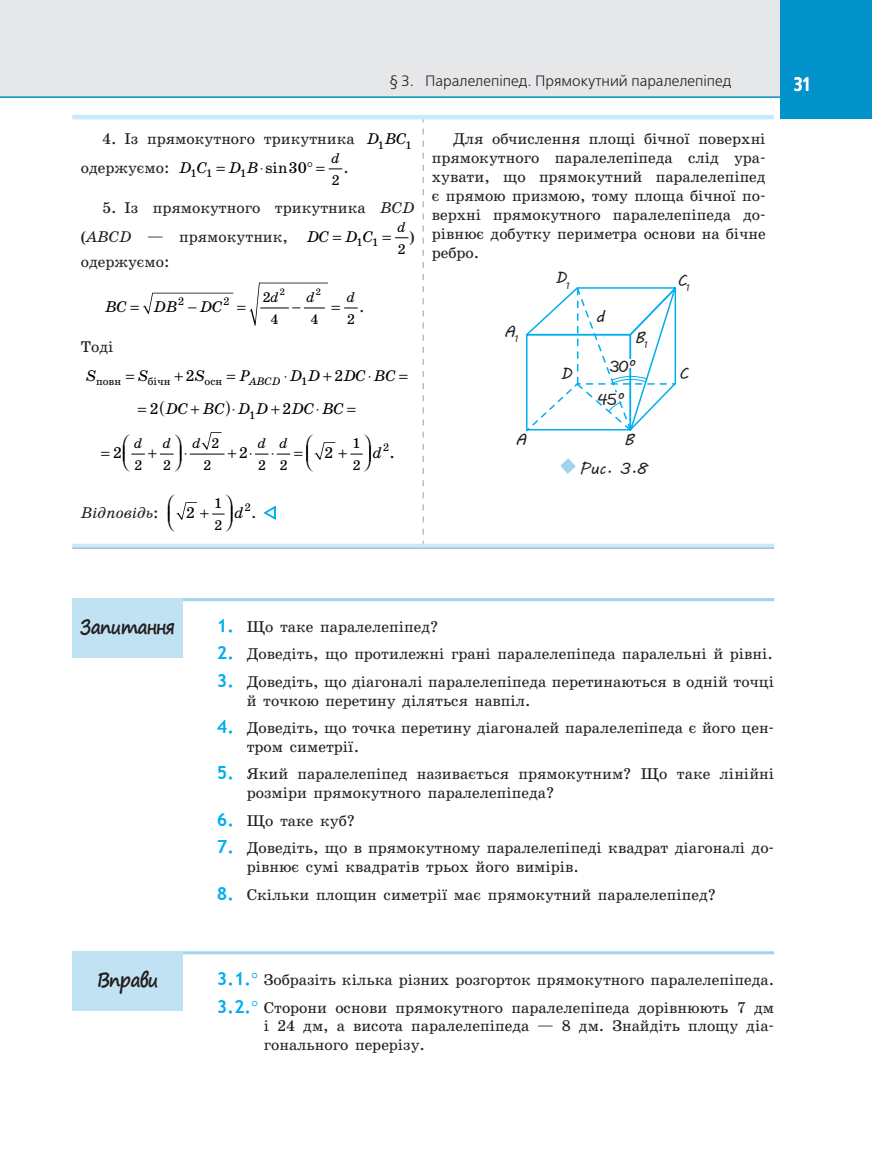
<style>
.page{position:relative;width:872px;height:1149px;background:#fff}
.page>*{position:absolute;margin:0;border:0;box-sizing:border-box;transform-origin:0 0}
.t1{font:700 19.5px "Segoe Print";letter-spacing:-.05em;color:#231f20;scale:.9 1}
.t2{font:700 19.5px "Free Set C";color:#fff;scale:.8 1}
.t3{font:15.75px/18.9px "School Book C";color:#231f20}
.t4{font:italic 15.75px "School Book C";letter-spacing:-.005em;color:#000}
.t5{font:15.75px/29px "MV Boli";color:#231f20}
.t6{font:15.75px "School Book C";color:#000}
.t7{font:italic 15.75px "School Book C";color:#231f20}
.t8{font:italic 15.75px/32.4px "MV Boli";color:#231f20}
.t9{font:15px "Free Set C";color:#231f20}
.t10{font:14.25px/22px "School Book C";color:#000}
.t11{font:italic 14.25px "School Book C";color:#000}
.t12{font:10.95px "School Book C";color:#000}
.t13{font:italic 10.95px "School Book C";color:#000}
.t14{font:9.45px "School Book C";color:#000}
.s1{font-style:italic;color:#000}
.s2{font-style:italic}
.s3{font-style:normal}
.s4{font-style:normal;color:#231f20}
.s5{color:#00aeef}
.s6{font-family:"Trebuchet MS";font-weight:700;font-size:18px;color:#00aeef}
</style>
<div class="page">
<div style="left:0;top:0;width:872px;height:97px;background:#e6e7e9"></div>
<div style="left:780px;top:0;width:92px;height:119px;background:#0092c8"></div>
<hr style="left:0;top:96px;width:872px;height:2px;background:#0092c8">
<hr style="left:72px;top:598px;width:702px;height:3px;background:#a0d4ec">
<hr style="left:72px;top:950px;width:702px;height:3px;background:#a0d4ec">
<svg style="left:72px;top:115px;width:702px;height:432px"></svg>
<hr style="left:422px;top:119px;width:2px;height:424px;background:#fff">
<svg style="left:422px;top:119px;width:2px;height:415px"></svg>
<hr style="left:72px;top:547px;width:351px;height:2px;background:#bcbdc0">
<hr style="left:423px;top:547px;width:351px;height:2px;background:#bcbdc0">
<svg style="left:201px;top:432px;width:20px;height:17px"></svg>
<hr style="left:190px;top:453px;width:34px;height:1px;background:#000">
<svg style="left:255px;top:453px;width:13px;height:1px"></svg>
<svg style="left:263px;top:505px;width:13px;height:15px"></svg>
<svg style="left:557px;top:455px;width:22px;height:21px"></svg>
<svg style="left:524px;top:286px;width:155px;height:147px"></svg>
<div style="left:72px;top:598px;width:111px;height:59px;background:#c0e2f2"></div>
<div style="left:72px;top:950px;width:111px;height:60px;background:#c0e2f2"></div>
<svg style="left:217px;top:167px;width:8px;height:4px"></svg>
<svg style="left:308px;top:162px;width:34px;height:9px"></svg>
<svg style="left:333px;top:236px;width:8px;height:4px"></svg>
<svg style="left:382px;top:236px;width:26px;height:4px"></svg>
<svg style="left:126px;top:374px;width:8px;height:4px"></svg>
<svg style="left:175px;top:372px;width:8px;height:8px"></svg>
<svg style="left:227px;top:374px;width:8px;height:4px"></svg>
<svg style="left:323px;top:372px;width:8px;height:8px"></svg>
<svg style="left:399px;top:374px;width:9px;height:4px"></svg>
<svg style="left:138px;top:408px;width:8px;height:4px"></svg>
<svg style="left:191px;top:406px;width:8px;height:8px"></svg>
<svg style="left:160px;top:400px;width:4px;height:16px"></svg>
<svg style="left:226px;top:400px;width:4px;height:16px"></svg>
<svg style="left:271px;top:406px;width:9px;height:8px"></svg>
<svg style="left:347px;top:408px;width:9px;height:4px"></svg>
<svg style="left:101px;top:452px;width:9px;height:4px"></svg>
<svg style="left:228px;top:449px;width:8px;height:9px"></svg>
<svg style="left:277px;top:434px;width:94px;height:37px"></svg>
<svg style="left:168px;top:494px;width:64px;height:37px"></svg>
<svg style="left:131px;top:282px;width:227px;height:43px"></svg>
<svg style="left:123px;top:434px;width:63px;height:37px"></svg>
<p class="t9" style="left:389px;top:73px;width:344px">§ 3. Паралелепіпед. Прямокутний паралелепіпед</p>
<p class="t3" style="left:102px;top:130px;width:296px">4. Із прямокутного трикутника <span class="s1">D B</span><sub>1</sub></p>
<p class="t12" style="left:396px;top:139px;width:17px">1<sup>C</sup></p>
<p class="t3" style="left:81px;top:158px;width:128px">одержуємо: <span class="s1">D C</span></p>
<p class="t6" style="left:229px;top:159px;width:79px"><span class="s2">D B</span>⋅sin30</p>
<p class="t11" style="left:331px;top:150px;width:10px">d</p>
<p class="t12" style="left:190px;top:168px;width:23px">1 1</p>
<p class="t12" style="left:240px;top:168px;width:8px">1</p>
<p class="t3" style="left:343px;top:158px;width:7px">.</p>
<p class="t3" style="left:81px;top:194px;width:335px;line-height:28.7px;text-indent:21px">5. Із прямокутного трикутника <span class="s2">BCD </span>(<span class="s2">ABCD</span> — прямокутник, <span class="s1">DC D C</span></p>
<p class="t10" style="left:331px;top:169px;width:10px">2</p>
<p class="t11" style="left:397px;top:219px;width:10px">d</p>
<p class="t3" style="left:409px;top:227px;width:7px">)</p>
<p class="t12" style="left:356px;top:236px;width:23px">1 1</p>
<p class="t10" style="left:397px;top:238px;width:10px">2</p>
<p class="t3" style="left:81px;top:253px;width:90px">одержуємо:</p>
<p class="t4" style="left:105px;top:298px;width:23px">BC</p>
<p class="t4" style="left:154px;top:298px;width:25px">DB</p>
<p class="t4" style="left:188px;top:298px;width:36px">−DC</p>
<p class="t12" style="left:178px;top:295px;width:8px">2</p>
<p class="t12" style="left:223px;top:295px;width:8px">2</p>
<p class="t14" style="left:279px;top:286px;width:7px">2</p>
<p class="t14" style="left:316px;top:286px;width:7px">2</p>
<p class="t10" style="left:262px;top:286px;width:18px">2<span class="s2">d</span></p>
<p class="t11" style="left:306px;top:289px;width:10px">d</p>
<p class="t11" style="left:346px;top:289px;width:10px">d</p>
<p class="t3" style="left:359px;top:297px;width:7px">.</p>
<p class="t10" style="left:270px;top:308px;width:10px">4</p>
<p class="t10" style="left:310px;top:308px;width:10px">4</p>
<p class="t10" style="left:347px;top:308px;width:10px">2</p>
<p class="t3" style="left:81px;top:337px;width:34px">Тоді</p>
<p class="t4" style="left:86px;top:366px;width:12px">S</p>
<p class="t4" style="left:138px;top:366px;width:12px">S</p>
<p class="t12" style="left:96px;top:375px;width:27px">повн</p>
<p class="t12" style="left:148px;top:375px;width:48px">бiчн <sup>2</sup></p>
<p class="t4" style="left:334px;top:366px;width:63px"><span class="s3">2</span>DC BC</p>
<p class="t4" style="left:194px;top:366px;width:12px">S</p>
<p class="t4" style="left:239px;top:366px;width:12px">P</p>
<p class="t12" style="left:204px;top:375px;width:19px">осн</p>
<p class="t13" style="left:249px;top:375px;width:73px">ABCD <sup>D</sup> <sup>D</sup><span class="s3">1</span></p>
<p class="t4" style="left:149px;top:400px;width:120px"><span class="s3">2</span> DC BC ⋅ D D<sub>1</sub></p>
<p class="t4" style="left:282px;top:400px;width:63px"><span class="s3">2</span>DC⋅ BC</p>
<p class="t6" style="left:239px;top:444px;width:37px">2⋅ ⋅</p>
<p class="t11" style="left:134px;top:435px;width:10px">d</p>
<p class="t11" style="left:162px;top:435px;width:10px">d</p>
<p class="t11" style="left:192px;top:435px;width:10px">d</p>
<p class="t11" style="left:257px;top:435px;width:32px">d d</p>
<p class="t12" style="left:383px;top:441px;width:8px">2</p>
<p class="t4" style="left:372px;top:444px;width:24px">d <span class="s3">.</span></p>
<p class="t10" style="left:203px;top:432px;width:18px;text-align:center">2<br>2</p>
<p class="t10" style="left:352px;top:432px;width:10px">1<br>2</p>
<p class="t6" style="left:113px;top:444px;width:11px">2</p>
<p class="t6" style="left:324px;top:444px;width:11px">2</p>
<p class="t10" style="left:134px;top:454px;width:10px">2</p>
<p class="t10" style="left:163px;top:454px;width:10px">2</p>
<p class="t10" style="left:258px;top:454px;width:32px">2 2</p>
<p class="t7" style="left:81px;top:504px;width:79px">Відповідь<span class="s3">:</span></p>
<p class="t6" style="left:186px;top:504px;width:11px">2</p>
<p class="t10" style="left:214px;top:492px;width:10px">1<br>2</p>
<p class="t12" style="left:244px;top:501px;width:8px">2</p>
<p class="t4" style="left:234px;top:504px;width:44px">d <span class="s4">.</span> <span class="s5">❖</span></p>
<p class="t3" style="left:432px;top:130px;width:335px;text-align:justify;text-indent:21px">Для обчислення площі бічної поверхні прямокутного паралелепіпеда слід ура&shy;хувати, що прямокутний паралелепіпед є прямою призмою, тому площа бічної по&shy;верхні прямокутного паралелепіпеда до&shy;рівнює добутку периметра основи на бічне ребро.</p>
<p class="t5" style="left:504px;top:317px;width:18px">A<sub>1</sub></p>
<p class="t5" style="left:515px;top:424px;width:12px">A</p>
<p class="t5" style="left:555px;top:263px;width:18px">D<sub>1</sub></p>
<p class="t5" style="left:677px;top:266px;width:17px">C<sub>1</sub></p>
<p class="t5" style="left:596px;top:301px;width:10px">d</p>
<p class="t8" style="left:597px;top:350px;width:43px;text-indent:12px">30°<br>45°</p>
<p class="t5" style="left:635px;top:322px;width:17px">B<sub>1</sub></p>
<p class="t5" style="left:560px;top:358px;width:12px">D</p>
<p class="t5" style="left:678px;top:358px;width:11px">C</p>
<p class="t5" style="left:579px;top:424px;width:70px;text-indent:45px">B<br>Puc. 3.8</p>
<p class="t2" style="left:793px;top:73px;width:21px">31</p>
<p class="t1" style="left:80px;top:609px;width:107px">Запитання</p>
<p class="t1" style="left:97px;top:962px;width:70px">Вправи</p>
<p class="t3" style="left:217px;top:617px;width:223px"><span class="s6">1.</span> Що таке паралелепіпед?</p>
<p class="t3" style="left:217px;top:644px;width:557px"><span class="s6">2.</span> Доведіть, що протилежні грані паралелепіпеда паралельні й рівні.</p>
<p class="t3" style="left:247px;top:672px;width:529px;text-indent:-30px"><span class="s6">3.</span> Доведіть, що діагоналі паралелепіпеда перетинаються в одній точці й точкою перетину діляться навпіл.</p>
<p class="t3" style="left:247px;top:718px;width:529px;text-indent:-30px"><span class="s6">4.</span> Доведіть, що точка перетину діагоналей паралелепіпеда є його цен&shy;тром симетрії.</p>
<p class="t3" style="left:247px;top:764px;width:529px;text-indent:-30px"><span class="s6">5.</span> Який паралелепіпед називається прямокутним? Що таке лінійні розміри прямокутного паралелепіпеда?</p>
<p class="t3" style="left:217px;top:811px;width:140px"><span class="s6">6.</span> Що таке куб?</p>
<p class="t3" style="left:247px;top:838px;width:529px;text-indent:-30px"><span class="s6">7.</span> Доведіть, що в прямокутному паралелепіпеді квадрат діагоналі до&shy;рівнює сумі квадратів трьох його вимірів.</p>
<p class="t3" style="left:217px;top:884px;width:500px"><span class="s6">8.</span> Скільки площин симетрії має прямокутний паралелепіпед?</p>
<p class="t3" style="left:217px;top:965px;width:559px;line-height:27.5px"><span class="s6">3.1.</span> Зобразіть кілька різних розгорток прямокутного паралелепіпеда.<br><span class="s6">3.2.</span> Сторони основи прямокутного паралелепіпеда дорівнюють 7 дм</p>
<p class="t3" style="left:264px;top:1016px;width:512px">і 24 дм, а висота паралелепіпеда — 8 дм. Знайдіть площу діа&shy;гонального перерізу.</p>
</div>
